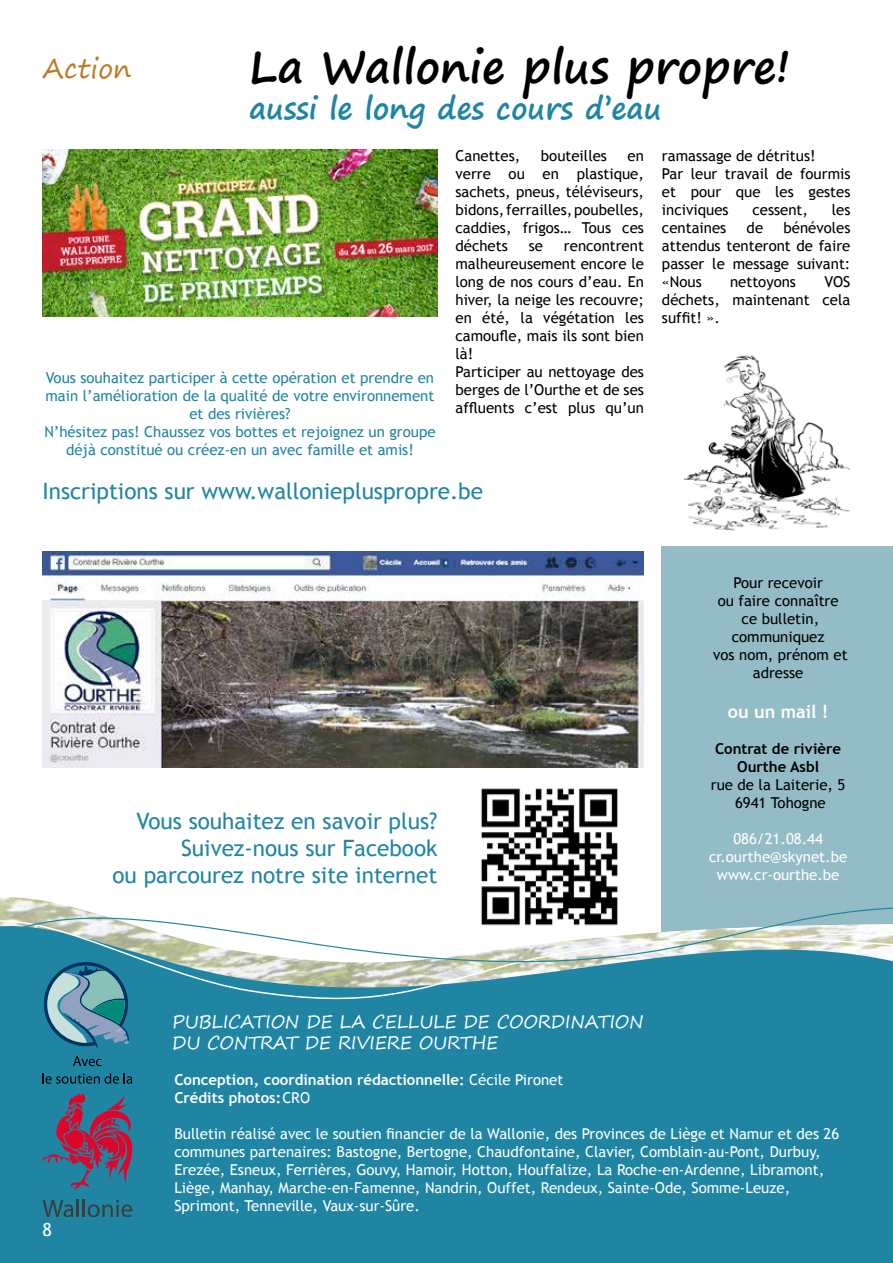
<style>
.page{position:relative;width:893px;height:1263px;background:#fff}
.page>*{position:absolute;margin:0;border:0;box-sizing:border-box;transform-origin:0 0}
.t1{font:700 45px "Segoe Print";color:#000}
.t2{font:700 30px "Segoe Print";color:#2085a3}
.t3{font:27px "Segoe Print";color:#bb7a21}
.t4{font:22.5px/27px "Trebuchet MS";color:#2085a3;text-align:right}
.t5{font:18px/21.6px "Segoe Print";letter-spacing:-.01em;color:#fff}
.t6{font:700 18px "Trebuchet MS";color:#fff}
.t7{font:18px "Trebuchet MS";color:#fff}
.t8{font:15px/18px "Trebuchet MS";color:#000;text-align:justify}
.t9{font:15px/18px "Trebuchet MS";color:#fff}
.t10{font:15px/18px "Trebuchet MS";color:#2085a3;text-align:center}
.t11{font:700 15px/18px "Trebuchet MS";color:#fff}
.t12{font:700 15px/18px "Trebuchet MS";color:#000;text-align:center}
.s1{font-weight:400}
</style>
<div class="page">
<img style="left:461px;top:767px;width:178px;height:116px">
<div style="left:662px;top:546px;width:231px;height:530px;background:#94bcc6"></div>
<img style="left:0;top:897px;width:662px;height:9px">
<svg style="left:0;top:906px;width:893px;height:357px;background:#4094ac"></svg>
<svg style="left:43px;top:1093px;width:89px;height:97px;background:#605979"></svg>
<svg style="left:43px;top:1199px;width:89px;height:17px;background:#286d81"></svg>
<svg style="left:73px;top:1056px;width:29px;height:10px"></svg>
<svg style="left:43px;top:1073px;width:89px;height:11px"></svg>
<svg style="left:44px;top:962px;width:85px;height:87px;background:#5794a7"></svg>
<img style="left:43px;top:551px;width:601px;height:216px">
<img style="left:43px;top:150px;width:394px;height:166px">
<img style="left:684px;top:354px;width:165px;height:177px">
<h3 class="t3" style="left:43px;top:45px;width:90px">Action</h3>
<h1 class="t1" style="left:249px;top:26px;width:543px">La Wallonie plus propre!</h1>
<h2 class="t2" style="left:249px;top:81px;width:414px">aussi le long des cours d’eau</h2>
<p class="t8" style="left:455px;top:147px;width:66px">Canettes,</p>
<p class="t8" style="left:541px;top:147px;width:68px">bouteilles</p>
<p class="t8" style="left:455px;top:147px;width:190px;text-indent:172px">en verre ou en plastique, sachets, pneus, téléviseurs, bidons, ferrailles, poubelles, caddies, frigos… Tous ces déchets</p>
<p class="t8" style="left:455px;top:237px;width:190px;text-align:left;text-indent:108px">rencontrent malheureusement encore le long de nos cours d’eau. En hiver, la neige les recouvre; en été, la végétation les camoufle, mais ils sont bien là!<br>Participer au nettoyage des berges de l’Ourthe et de ses affluents c’est plus qu’un</p>
<p class="t8" style="left:529px;top:237px;width:16px">se</p>
<p class="t10" style="left:44px;top:369px;width:393px">Vous souhaitez participer à cette opération et prendre en main l’amélioration de la qualité de votre environnement et des rivières?<br>N’hésitez pas! Chaussez vos bottes et rejoignez un groupe déjà constitué ou créez-en un avec famille et amis!</p>
<h3 class="t4" style="left:43px;top:478px;width:442px">Inscriptions sur www.walloniepluspropre.be</h3>
<p class="t8" style="left:662px;top:147px;width:190px;text-align:left">ramassage de détritus!<br>Par leur travail de fourmis et pour que les gestes inciviques</p>
<p class="t8" style="left:752px;top:201px;width:57px">cessent,</p>
<p class="t8" style="left:832px;top:201px;width:20px">les</p>
<p class="t8" style="left:662px;top:219px;width:190px;text-indent:121px">bénévoles attendus tenteront de faire passer le message suivant: «Nous</p>
<p class="t8" style="left:662px;top:219px;width:66px">centaines</p>
<p class="t8" style="left:747px;top:219px;width:18px">de</p>
<p class="t8" style="left:662px;top:273px;width:190px;text-indent:162px">VOS déchets, maintenant cela suffit! ».</p>
<p class="t8" style="left:730px;top:273px;width:68px">nettoyons</p>
<h3 class="t4" style="left:113px;top:808px;width:326px">Vous souhaitez en savoir plus?<br>Suivez-nous sur Facebook<br>ou parcourez notre site internet</h3>
<p class="t8" style="left:713px;top:574px;width:136px;text-align:center">Pour recevoir<br>ou faire connaître ce bulletin, communiquez<br>vos nom, prénom et adresse</p>
<p class="t6" style="left:728px;top:700px;width:102px">ou un mail !</p>
<p class="t12" style="left:715px;top:739px;width:128px">Contrat de rivière<br>Ourthe Asbl</p>
<p class="t8" style="left:711px;top:775px;width:136px;text-align:center">rue de la Laiterie, 5<br>6941 Tohogne</p>
<p class="t9" style="left:709px;top:829px;width:140px;text-align:center">086/21.08.44 cr.ourthe@skynet.be www.cr-ourthe.be</p>
<p class="t7" style="left:43px;top:1219px;width:11px">8</p>
<p class="t5" style="left:172px;top:1010px;width:473px">PUBLICATION DE LA CELLULE DE COORDINATION<br>DU CONTRAT DE RIVIERE OURTHE</p>
<p class="t11" style="left:174px;top:1070px;width:390px">Conception, coordination rédactionnelle: <span class="s1">Cécile Pironet<br></span>Crédits photos:<span class="s1">CRO</span></p>
<p class="t9" style="left:174px;top:1125px;width:666px">Bulletin réalisé avec le soutien financier de la Wallonie, des Provinces de Liège et Namur et des 26 communes partenaires: Bastogne, Bertogne, Chaudfontaine, Clavier, Comblain-au-Pont, Durbuy, Erezée, Esneux, Ferrières, Gouvy, Hamoir, Hotton, Houffalize, La Roche-en-Ardenne, Libramont, Liège, Manhay, Marche-en-Famenne, Nandrin, Ouffet, Rendeux, Sainte-Ode, Somme-Leuze, Sprimont, Tenneville, Vaux-sur-Sûre.</p>
</div>
